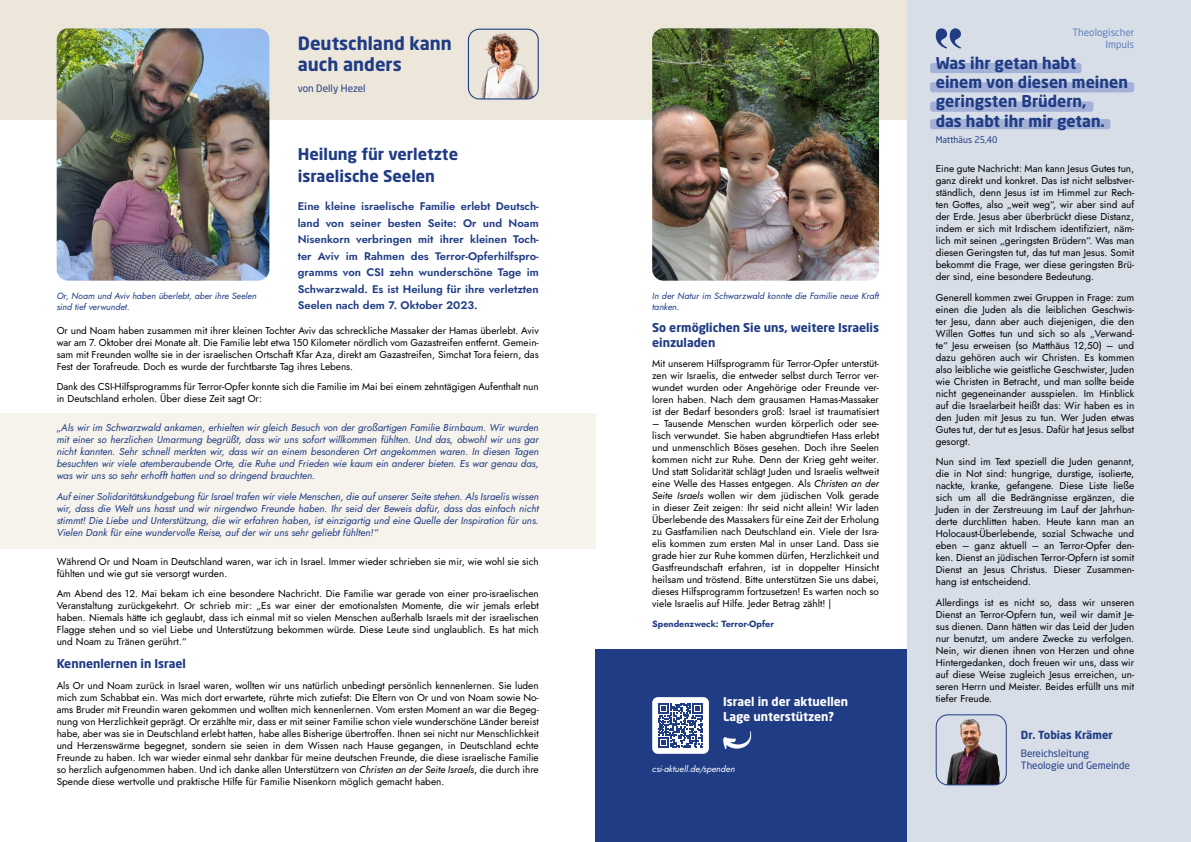
<style>
.page{position:relative;width:1191px;height:842px;background:#fff}
.page>*{position:absolute;margin:0;border:0;box-sizing:border-box;transform-origin:0 0}
.t1{font:700 18px/21.6px "Neo Sans Std";color:#1f3c84}
.t2{font:700 16px/19.2px "Neo Sans Std";color:#1f3c84}
.t3{font:700 12px/14.4px "Neo Sans Std";color:#1f3c84}
.t4{font:700 12px/14.4px "Neo Sans Std";color:#fff}
.t5{font:600 11px/16.5px "Jost";color:#1f3c84;text-align:justify}
.t6{font:700 11px "Neo Sans Std";color:#1f3c84}
.t7{font:10px/12px "Jost";color:#000;text-align:justify}
.t8{font:italic 10px/12px "Jost";color:#1f3c84;text-align:justify}
.t9{font:10px/12px "Neo Sans Std";color:#1f3c84}
.t10{font:10px/12px "Neo Sans Std";color:#5f80bb;text-align:right}
.t11{font:italic 9px/10.8px "Jost";color:#1f3c84}
.t12{font:700 9px "Jost";color:#1f3c84}
.t13{font:italic 9px "Jost";color:#fff}
.t14{font:9px "Neo Sans Std";color:#1f3c84}
.s1{font-style:italic}
</style>
<div class="page">
<div style="left:0;top:0;width:1191px;height:119px;background:#ede6da"></div>
<div style="left:907px;top:0;width:284px;height:842px;background:#d8dee8"></div>
<div style="left:930px;top:119px;width:180px;height:10px;background:#a3b0d7;border-radius:3px"></div>
<div style="left:930px;top:101px;width:163px;height:11px;background:#a3b0d7;border-radius:3px"></div>
<div style="left:930px;top:63px;width:151px;height:10px;background:#a3b0d7;border-radius:3px"></div>
<div style="left:930px;top:82px;width:204px;height:10px;background:#a3b0d7;border-radius:3px"></div>
<svg style="left:935px;top:28px;width:26px;height:21px"></svg>
<img style="left:937px;top:715px;width:69px;height:70px">
<div style="left:935px;top:714px;width:71px;height:71px;border:1px solid #1f3c84;border-radius:12px"></div>
<div style="left:0;top:413px;width:595px;height:135px;background:#f6f2ec"></div>
<img style="left:57px;top:28px;width:212px;height:253px">
<div style="left:595px;top:649px;width:312px;height:193px;background:#1f3c84"></div>
<svg style="left:723px;top:731px;width:28px;height:18px"></svg>
<div style="left:652px;top:697px;width:57px;height:57px;background:#fff;border-radius:6px"></div>
<img style="left:652px;top:28px;width:227px;height:253px">
<img style="left:468px;top:29px;width:69px;height:70px">
<div style="left:468px;top:29px;width:71px;height:70px;border:1px solid #1f3c84;border-radius:11px"></div>
<svg style="left:658px;top:703px;width:45px;height:45px"></svg>
<h1 class="t1" style="left:298px;top:32px;width:156px">Deutschland kann auch anders</h1>
<p class="t9" style="left:298px;top:83px;width:69px">von Delly Hezel</p>
<h2 class="t2" style="left:298px;top:142px;width:162px;line-height:22.7px">Heilung für verletzte israelische Seelen</h2>
<p class="t5" style="left:298px;top:199px;width:242px">Eine kleine israelische Familie erlebt Deutsch&shy;land von seiner besten Seite: Or und Noam Nisenkorn verbringen mit ihrer kleinen Toch&shy;ter Aviv im Rahmen des Terror-Opferhilfspro&shy;gramms von CSI zehn wunderschöne Tage im Schwarzwald. Es ist Heilung für ihre verletzten Seelen nach dem 7. Oktober 2023.</p>
<p class="t11" style="left:57px;top:291px;width:201px">Or, Noam und Aviv haben überlebt, aber ihre Seelen sind tief verwundet.</p>
<p class="t11" style="left:652px;top:291px;width:228px">In der Natur im Schwarzwald konnte die Familie neue Kraft tanken.</p>
<p class="t3" style="left:652px;top:321px;width:228px">So ermöglichen Sie uns, weitere Israelis einzuladen</p>
<p class="t7" style="left:652px;top:358px;width:228px">Mit unserem Hilfsprogramm für Terror-Opfer unterstüt&shy;zen wir Israelis, die entweder selbst durch Terror ver&shy;wundet wurden oder Angehörige oder Freunde ver&shy;loren haben. Nach dem grausamen Hamas-Massaker ist der Bedarf besonders groß: Israel ist traumatisiert</p>
<p class="t7" style="left:652px;top:418px;width:228px">– Tausende Menschen wurden körperlich oder see&shy;lisch verwundet. Sie haben abgrundtiefen Hass erlebt und unmenschlich Böses gesehen. Doch ihre Seelen kommen nicht zur Ruhe. Denn der Krieg geht weiter.<br>Und statt Solidarität schlägt Juden und Israelis weltweit eine Welle des Hasses entgegen. Als <span class="s1">Christen an der Seite Israels</span> wollen wir dem jüdischen Volk gerade in dieser Zeit zeigen: Ihr seid nicht allein! Wir laden Überlebende des Massakers für eine Zeit der Erholung zu Gastfamilien nach Deutschland ein. Viele der Isra&shy;elis kommen zum ersten Mal in unser Land. Dass sie grade hier zur Ruhe kommen dürfen, Herzlichkeit und Gastfreundschaft erfahren, ist in doppelter Hinsicht heilsam und tröstend. Bitte unterstützen Sie uns dabei, dieses Hilfsprogramm fortzusetzen! Es warten noch so viele Israelis auf Hilfe. Jeder Betrag zählt! |</p>
<p class="t12" style="left:652px;top:619px;width:123px">Spendenzweck: Terror-Opfer</p>
<p class="t7" style="left:57px;top:325px;width:483px">Or und Noam haben zusammen mit ihrer kleinen Tochter Aviv das schreckliche Massaker der Hamas überlebt. Aviv war am 7. Oktober drei Monate alt. Die Familie lebt etwa 150 Kilometer nördlich vom Gazastreifen entfernt. Gemein&shy;sam mit Freunden wollte sie in der israelischen Ortschaft Kfar Aza, direkt am Gazastreifen, Simchat Tora feiern, das Fest der Torafreude. Doch es wurde der furchtbarste Tag ihres Lebens.</p>
<p class="t7" style="left:57px;top:381px;width:483px">Dank des CSI-Hilfsprogramms für Terror-Opfer konnte sich die Familie im Mai bei einem zehntägigen Aufenthalt nun in Deutschland erholen. Über diese Zeit sagt Or:</p>
<p class="t8" style="left:57px;top:423px;width:483px">„Als wir im Schwarzwald ankamen, erhielten wir gleich Besuch von der großartigen Familie Birnbaum. Wir wurden mit einer so herzlichen Umarmung begrüßt, dass wir uns sofort willkommen fühlten. Und das, obwohl wir uns gar nicht kannten. Sehr schnell merkten wir, dass wir an einem besonderen Ort angekommen waren. In diesen Tagen besuchten wir viele atemberaubende Orte, die Ruhe und Frieden wie kaum ein anderer bieten. Es war genau das, was wir uns so sehr erhofft hatten und so dringend brauchten.</p>
<p class="t8" style="left:57px;top:491px;width:483px">Auf einer Solidaritätskundgebung für Israel trafen wir viele Menschen, die auf unserer Seite stehen. Als Israelis wissen wir, dass die Welt uns hasst und wir nirgendwo Freunde haben. Ihr seid der Beweis dafür, dass das einfach nicht stimmt! Die Liebe und Unterstützung, die wir erfahren haben, ist einzigartig und eine Quelle der Inspiration für uns.<br>Vielen Dank für eine wundervolle Reise, auf der wir uns sehr geliebt fühlten!“</p>
<p class="t7" style="left:57px;top:556px;width:483px">Während Or und Noam in Deutschland waren, war ich in Israel. Immer wieder schrieben sie mir, wie wohl sie sich fühlten und wie gut sie versorgt wurden.</p>
<p class="t7" style="left:57px;top:588px;width:483px">Am Abend des 12. Mai bekam ich eine besondere Nachricht. Die Familie war gerade von einer pro-israelischen Veranstaltung zurückgekehrt. Or schrieb mir: „Es war einer der emotionalsten Momente, die wir jemals erlebt haben. Niemals hätte ich geglaubt, dass ich einmal mit so vielen Menschen außerhalb Israels mit der israelischen Flagge stehen und so viel Liebe und Unterstützung bekommen würde. Diese Leute sind unglaublich. Es hat mich und Noam zu Tränen gerührt.“</p>
<p class="t3" style="left:57px;top:657px;width:131px">Kennenlernen in Israel</p>
<p class="t7" style="left:57px;top:680px;width:483px">Als Or und Noam zurück in Israel waren, wollten wir uns natürlich unbedingt persönlich kennenlernen. Sie luden mich zum Schabbat ein. Was mich dort erwartete, rührte mich zutiefst: Die Eltern von Or und von Noam sowie No&shy;ams Bruder mit Freundin waren gekommen und wollten mich kennenlernen. Vom ersten Moment an war die Begeg&shy;nung von Herzlichkeit geprägt. Or erzählte mir, dass er mit seiner Familie schon viele wunderschöne Länder bereist habe, aber was sie in Deutschland erlebt hatten, habe alles Bisherige übertroffen. Ihnen sei nicht nur Menschlichkeit und Herzenswärme begegnet, sondern sie seien in dem Wissen nach Hause gegangen, in Deutschland echte Freunde zu haben. Ich war wieder einmal sehr dankbar für meine deutschen Freunde, die diese israelische Familie so herzlich aufgenommen haben. Und ich danke allen Unterstützern von <span class="s1">Christen an der Seite Israels</span>, die durch ihre Spende diese wertvolle und praktische Hilfe für Familie Nisenkorn möglich gemacht haben.</p>
<p class="t4" style="left:723px;top:695px;width:127px">Israel in der aktuellen<br>Lage unterstützen?</p>
<p class="t13" style="left:652px;top:764px;width:84px">csi-aktuell.de/spenden</p>
<p class="t10" style="left:1072px;top:27px;width:63px">Theologischer<br>Impuls</p>
<h2 class="t2" style="left:935px;top:53px;width:194px">Was ihr getan habt<br>einem von diesen meinen geringsten Brüdern,<br>das habt ihr mir getan.</h2>
<p class="t14" style="left:935px;top:136px;width:63px">Matthäus 25,40</p>
<p class="t7" style="left:935px;top:163px;width:200px">Eine gute Nachricht: Man kann Jesus Gutes tun, ganz direkt und konkret. Das ist nicht selbstver&shy;ständlich, denn Jesus ist im Himmel zur Rech&shy;ten Gottes, also „weit weg“, wir aber sind auf der Erde. Jesus aber überbrückt diese Distanz, indem er sich mit Irdischem identifiziert, näm&shy;lich mit seinen „geringsten Brüdern“. Was man diesen Geringsten tut, das tut man Jesus. Somit bekommt die Frage, wer diese geringsten Brü&shy;der sind, eine besondere Bedeutung.</p>
<p class="t7" style="left:935px;top:291px;width:200px">Generell kommen zwei Gruppen in Frage: zum einen die Juden als die leiblichen Geschwis&shy;ter Jesu, dann aber auch diejenigen, die den Willen Gottes tun und sich so als „Verwand&shy;te“ Jesu erweisen (so Matthäus 12,50) – und dazu gehören auch wir Christen. Es kommen also leibliche wie geistliche Geschwister, Juden wie Christen in Betracht, und man sollte beide nicht gegeneinander ausspielen. Im Hinblick auf die Israelarbeit heißt das: Wir haben es in den Juden mit Jesus zu tun. Wer Juden etwas Gutes tut, der tut es Jesus. Dafür hat Jesus selbst gesorgt.</p>
<p class="t7" style="left:935px;top:456px;width:200px">Nun sind im Text speziell die Juden genannt, die in Not sind: hungrige, durstige, isolierte, nackte, kranke, gefangene. Diese Liste ließe sich um all die Bedrängnisse ergänzen, die Juden in der Zerstreuung im Lauf der Jahrhun&shy;derte durchlitten haben. Heute kann man an Holocaust-Überlebende, sozial Schwache und eben – ganz aktuell – an Terror-Opfer den&shy;ken. Dienst an jüdischen Terror-Opfern ist somit Dienst an Jesus Christus. Dieser Zusammen&shy;hang ist entscheidend.</p>
<p class="t7" style="left:935px;top:596px;width:200px">Allerdings ist es nicht so, dass wir unseren Dienst an Terror-Opfern tun, weil wir damit Je&shy;sus dienen. Dann hätten wir das Leid der Juden nur benutzt, um andere Zwecke zu verfolgen.<br>Nein, wir dienen ihnen von Herzen und ohne Hintergedanken, doch freuen wir uns, dass wir auf diese Weise zugleich Jesus erreichen, un&shy;seren Herrn und Meister. Beides erfüllt uns mit tiefer Freude.</p>
<p class="t6" style="left:1020px;top:729px;width:94px">Dr. Tobias Krämer</p>
<p class="t9" style="left:1020px;top:748px;width:111px">Bereichsleitung<br>Theologie und Gemeinde</p>
</div>
